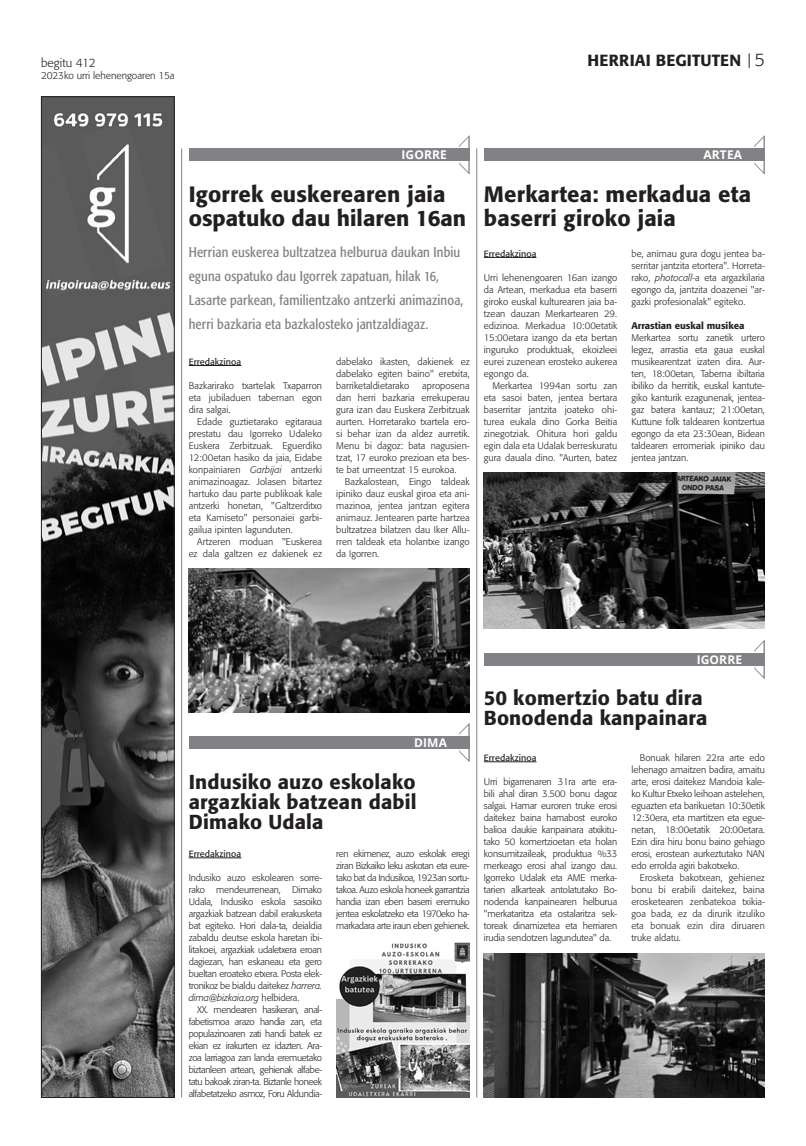
<style>
.page{position:relative;width:806px;height:1146px;background:#fff}
.page>*{position:absolute;margin:0;border:0;box-sizing:border-box;transform-origin:0 0}
.Portada_goikotitular{font:500 22px/24px "Formata";letter-spacing:.01em;color:#231f20}
.Portada_goikotitular-2{font:500 20px/20px "Formata";letter-spacing:.01em;color:#231f20}
.Titularra_16{font:300 18px "Formata";color:#231f20}
.Titularra_16-2{font:500 16px "Formata";letter-spacing:.01em;color:#231f20}
.Testua{font:condensed 14px/24px "Formata";letter-spacing:.01em;color:#808285}
.Portada_herria_izena{font:700 12px "Open Sans";letter-spacing:.01em;color:#fff}
.t1{font:300 12px "Formata";color:#231f20}
.t2{font:300 10px "Formata";color:#231f20}
.Testua-2{font:300 9.5px/12px "Formata";letter-spacing:.01em;color:#231f20;text-align:justify}
.Testua-3{font:500 9.5px "Formata";color:#231f20}
.TItularra_18{font:9px "Formata";letter-spacing:.01em;color:#231f20}
.s1{font-style:italic}
</style>
<div class="page">
<svg style="left:748px;top:53px;width:1px;height:15px"></svg>
<hr style="left:181px;top:148px;width:1px;height:949px;background:#808285">
<hr style="left:483px;top:257px;width:53px;height:1px;background:#231f20">
<img style="left:483px;top:472px;width:281px;height:156px">
<img style="left:43px;top:98px;width:129px;height:997px">
<div style="left:41px;top:96px;width:133px;height:1001px;border:1px solid #231f20"></div>
<div style="left:189px;top:149px;width:280px;height:12px;background:#808285"></div>
<svg style="left:459px;top:136px;width:10px;height:38px"></svg>
<div style="left:266px;top:150px;width:203px;height:9px;background:#808285"></div>
<div style="left:483px;top:149px;width:281px;height:12px;background:#808285"></div>
<svg style="left:754px;top:136px;width:10px;height:38px"></svg>
<div style="left:561px;top:150px;width:203px;height:9px;background:#808285"></div>
<hr style="left:476px;top:148px;width:1px;height:949px;background:#808285">
<div style="left:483px;top:653px;width:281px;height:12px;background:#808285"></div>
<svg style="left:754px;top:640px;width:10px;height:38px"></svg>
<div style="left:561px;top:654px;width:203px;height:10px;background:#808285"></div>
<hr style="left:483px;top:761px;width:53px;height:1px;background:#231f20">
<img style="left:483px;top:953px;width:281px;height:143px">
<hr style="left:189px;top:365px;width:52px;height:1px;background:#231f20">
<img style="left:189px;top:568px;width:280px;height:144px">
<div style="left:189px;top:736px;width:280px;height:12px;background:#808285"></div>
<svg style="left:459px;top:723px;width:10px;height:38px"></svg>
<div style="left:266px;top:737px;width:203px;height:10px;background:#808285"></div>
<hr style="left:189px;top:857px;width:52px;height:1px;background:#231f20">
<img style="left:336px;top:942px;width:133px;height:154px">
<p class="t1" style="left:41px;top:56px;width:56px">begitu 412</p>
<p class="Titularra_16-2" style="left:587px;top:50px;width:155px">HERRIAI BEGITUTEN</p>
<p class="Titularra_16" style="left:754px;top:49px;width:12px">5</p>
<p class="t2" style="left:41px;top:70px;width:135px">2023ko urri lehenengoaren 15a</p>
<p class="Portada_herria_izena" style="left:401px;top:147px;width:47px">IGORRE</p>
<p class="Portada_herria_izena" style="left:703px;top:147px;width:40px">ARTEA</p>
<p class="Portada_goikotitular" style="left:189px;top:182px;width:279px">Igorrek euskerearen jaia ospatuko dau hilaren 16an</p>
<p class="Testua" style="left:189px;top:240px;width:276px">Herrian euskerea bultzatzea helburua daukan Inbiu eguna ospatuko dau Igorrek zapatuan, hilak 16, Lasarte parkean, familientzako antzerki animazinoa, herri bazkaria eta bazkalosteko jantzaldiagaz.</p>
<p class="TItularra_18" style="left:189px;top:356px;width:54px">Erredakzinoa</p>
<p class="Testua-2" style="left:189px;top:379px;width:135px">Bazkarirako txartelak Txaparron eta jubiladuen tabernan egon dira salgai.</p>
<p class="Testua-2" style="left:189px;top:415px;width:135px;text-indent:9px">Edade guztietarako egitaraua prestatu dau Igorreko Udaleko Euskera Zerbitzuak. Eguerdiko 12:00etan hasiko da jaia, Eidabe konpainiaren <span class="s1">Garbijai</span> antzerki animazinoagaz. Jolasen bitartez hartuko dau parte publikoak kale antzerki honetan, "Galtzerditxo eta Kamiseto" personaiei garbi&shy;gailua ipinten lagunduten.</p>
<p class="Testua-2" style="left:189px;top:535px;width:135px;text-align:right">Artzeren moduan "Euskerea ez dala galtzen ez dakienek ez</p>
<p class="Testua-2" style="left:336px;top:355px;width:135px">dabelako ikasten, dakienek ez dabelako egiten baino" eretxita, barriketaldietarako</p>
<p class="Testua-2" style="left:336px;top:379px;width:135px;text-indent:86px">aproposena dan herri bazkaria errekuperau gura izan dau Euskera Zerbitzuak aurten. Horretarako txartela ero&shy;si behar izan da aldez aurretik.<br>Menu bi dagoz: bata nagusien&shy;tzat, 17 euroko prezioan eta bes&shy;te bat umeentzat 15 eurokoa.</p>
<p class="Testua-2" style="left:336px;top:475px;width:135px;text-indent:9px">Bazkalostean, Eingo taldeak ipiniko dauz euskal giroa eta ani&shy;mazinoa, jentea jantzan egitera animauz. Jentearen parte hartzea bultzatzea bilatzen dau Iker Allu&shy;rren taldeak eta holantxe izango da Igorren.</p>
<p class="Portada_goikotitular" style="left:483px;top:182px;width:268px">Merkartea: merkadua eta baserri giroko jaia</p>
<p class="TItularra_18" style="left:483px;top:248px;width:54px">Erredakzinoa</p>
<p class="Testua-2" style="left:483px;top:271px;width:135px">Urri lehenengoaren 16an izango da Artean, merkadua eta baserri giroko euskal kulturearen jaia ba&shy;tzean dauzan Merkartearen 29. edizinoa. Merkadua 10:00etatik 15:00etara izango da eta bertan inguruko produktuak, ekoizleei eurei zuzenean erosteko aukerea egongo da.</p>
<p class="Testua-2" style="left:483px;top:379px;width:135px;text-indent:9px">Merkartea 1994an sortu zan eta sasoi baten, jentea bertara baserritar jantzita joateko ohi&shy;turea eukala dino Gorka Beitia zinegotziak. Ohitura hori galdu egin dala eta Udalak berreskuratu gura dauala dino. "Aurten, batez</p>
<p class="Testua-2" style="left:631px;top:247px;width:135px">be, animau gura dogu jentea ba&shy;serritar jantzita etortera". Horreta&shy;rako, <span class="s1">photocall</span>-a eta argazkilaria egongo da, jantzita doazenei "ar&shy;gazki profesionalak" egiteko.</p>
<p class="Testua-3" style="left:631px;top:319px;width:114px">Arrastian euskal musikea</p>
<p class="Testua-2" style="left:631px;top:331px;width:135px">Merkartea sortu zanetik urtero legez, arrastia eta gaua euskal musikearentzat izaten dira. Aur&shy;ten, 18:00etan, Taberna ibiltaria ibiliko da herritik, euskal kantute&shy;giko kanturik ezagunenak, jentea&shy;gaz batera kantauz; 21:00etan, Kuttune folk taldearen kontzertua egongo da eta 23:30ean, Bidean taldearen erromeriak ipiniko dau jentea jantzan.</p>
<p class="Portada_herria_izena" style="left:414px;top:734px;width:34px">DIMA</p>
<p class="Portada_goikotitular-2" style="left:189px;top:771px;width:229px;text-align:justify">Indusiko auzo eskolako argazkiak batzean dabil Dimako Udala</p>
<p class="TItularra_18" style="left:189px;top:848px;width:54px">Erredakzinoa</p>
<p class="Testua-2" style="left:189px;top:871px;width:135px">Indusiko auzo eskolearen sorre&shy;rako mendeurrenean, Dimako Udala, Indusiko eskola sasoiko argazkiak batzean dabil erakusketa bat egiteko. Hori dala-ta, deialdia zabaldu deutse eskola haretan ibi&shy;litakoei, argazkiak udaletxera eroan dagiezan, han eskaneau eta gero bueltan eroateko etxera. Posta elek&shy;tronikoz be bialdu daitekez <span class="s1">harrera. dima@bizkaia.org</span> helbidera.</p>
<p class="Testua-2" style="left:189px;top:1003px;width:135px;text-indent:9px">XX. mendearen hasikeran, anal&shy;fabetismoa arazo handia zan, eta populazinoaren zati handi batek ez ekian ez irakurten ez idazten. Ara&shy;zoa larriagoa zan landa eremuetako biztanleen artean, gehienak alfabe&shy;tatu bakoak ziran-ta. Biztanle honeek alfabetatzeko asmoz, Foru Aldundia-</p>
<p class="Testua-2" style="left:336px;top:847px;width:135px">ren ekimenez, auzo eskolak eregi ziran Bizkaiko leku askotan eta eure&shy;tako bat da Indusikoa, 1923an sortu&shy;takoa. Auzo eskola honeek garrantzia handia izan eben baserri eremuko jentea eskolatzeko eta 1970eko ha&shy;markadara arte iraun eben gehienek.</p>
<p class="Portada_herria_izena" style="left:696px;top:651px;width:47px">IGORRE</p>
<p class="Portada_goikotitular-2" style="left:483px;top:687px;width:225px">50 komertzio batu dira<br>Bonodenda kanpainara</p>
<p class="TItularra_18" style="left:483px;top:752px;width:54px">Erredakzinoa</p>
<p class="Testua-2" style="left:483px;top:775px;width:135px">Urri bigarrenaren 31ra arte era&shy;bili ahal diran 3.500 bonu dagoz salgai. Hamar euroren truke erosi daitekez baina hamabost euroko balioa daukie kanpainara atxikitu&shy;tako 50 komertzioetan eta holan konsumitzaileak, produktua %33 merkeago erosi ahal izango dau.<br>Igorreko Udalak eta AME merka&shy;tarien alkarteak antolatutako Bo&shy;nodenda kanpainearen helburua "merkataritza eta ostalaritza sek&shy;toreak dinamizetea eta herriaren irudia sendotzen lagundutea" da.</p>
<p class="Testua-2" style="left:631px;top:751px;width:135px;text-indent:9px">Bonuak hilaren 22ra arte edo lehenago amaitzen badira, amaitu arte, erosi daitekez Mandoia kale&shy;ko Kultur Etxeko leihoan astelehen, eguazten eta barikuetan 10:30etik 12:30era, eta martitzen eta egue&shy;netan, 18:00etatik 20:00etara.<br>Ezin dira hiru bonu baino gehiago erosi, erostean aurkeztutako NAN edo errolda agiri bakotxeko.</p>
<p class="Testua-2" style="left:631px;top:871px;width:135px;text-indent:9px">Erosketa bakotxean, gehienez bonu bi erabili daitekez, baina erosketearen zenbatekoa txikia&shy;goa bada, ez da dirurik itzuliko eta bonuak ezin dira diruaren truke aldatu.</p>
</div>
